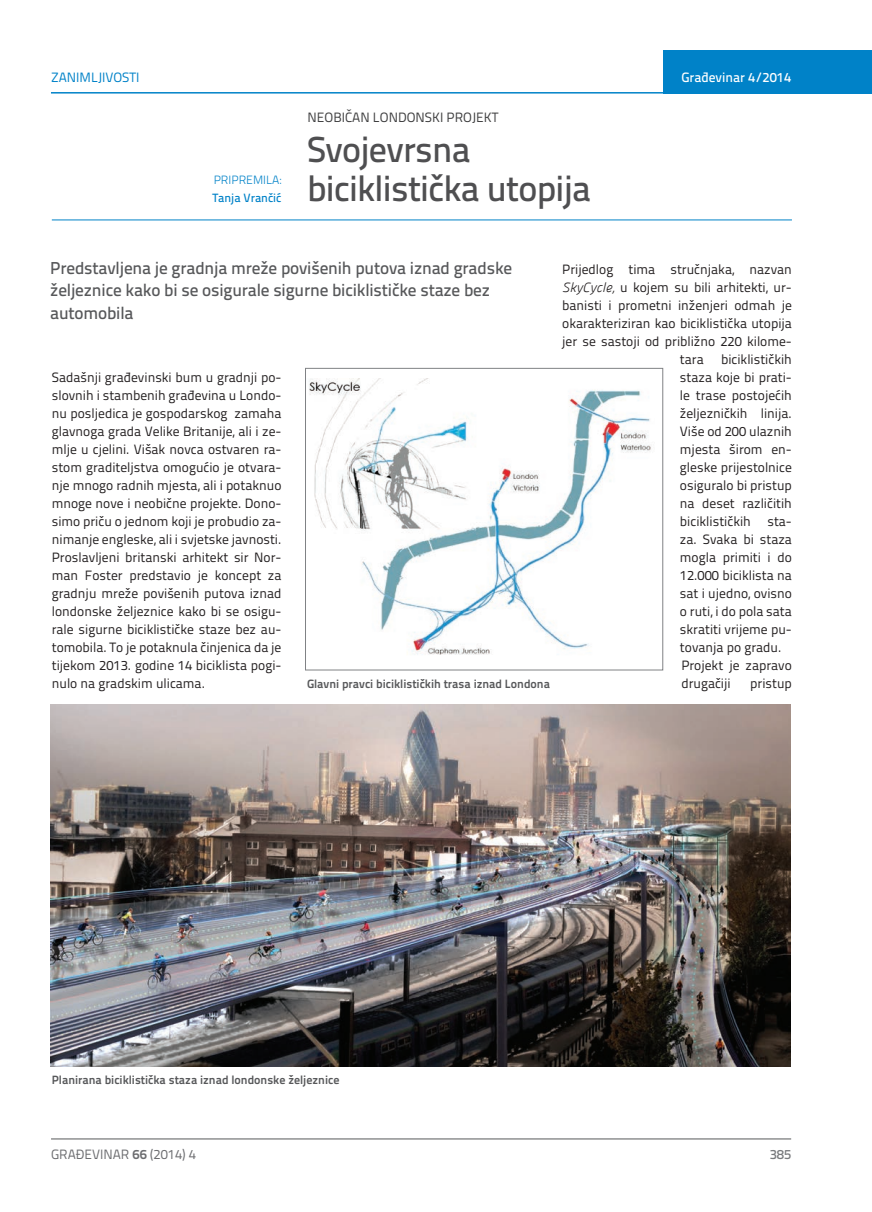
<style>
.page{position:relative;width:872px;height:1212px;background:#fff}
.page>*{position:absolute;margin:0;border:0;box-sizing:border-box;transform-origin:0 0}
.t1{font:500 36px/39px "Titillium Text 22 L";letter-spacing:-.02em;color:#4f4f51}
.t2{font:500 17.25px/22.5px "Titillium Text 22 L";letter-spacing:-.01em;color:#57585a}
.t3{font:13.5px/18px "Titillium Text 22 L";color:#231f20}
.t4{font:13.5px "Titillium Text 22 L";color:#3e3e3f}
.t5{font:13.5px "Titillium Text 22 L";color:#6c6d70}
.t6{font:500 13.5px "Titillium Text 22 L";color:#fff}
.t7{font:13.5px "Titillium Text 22 L";color:#0082c8}
.t8{font:500 13.5px "Titillium Text 22 L";color:#787a7d}
.t9{font:700 12px "Titillium Text 22 L";color:#57585a}
.t10{font:500 12px "Titillium Text 22 L";color:#0082c8}
.t11{font:300 12px "Titillium Text 22 L";color:#0082c8}
.s1{font-family:"Panefresco 250 wt";font-style:italic}
.s2{font-weight:700}
</style>
<div class="page">
<hr style="left:51px;top:1139px;width:740px;height:1px;background:#57585a">
<div style="left:663px;top:50px;width:209px;height:44px;background:#0082c8"></div>
<hr style="left:51px;top:92px;width:821px;height:2px;background:#0082c8">
<hr style="left:52px;top:220px;width:740px;height:1px;background:#0082c8">
<img style="left:50px;top:705px;width:740px;height:361px">
<img style="left:309px;top:379px;width:342px;height:276px">
<div style="left:305px;top:368px;width:358px;height:302px;border:1px solid #808285"></div>
<p class="t7" style="left:51px;top:68px;width:90px">ZANIMLJIVOSTI</p>
<p class="t6" style="left:681px;top:67px;width:111px">Građevinar 4/2014</p>
<p class="t11" style="left:214px;top:171px;width:69px">PRIPREMILA:</p>
<p class="t10" style="left:212px;top:188px;width:71px">Tanja Vrančić</p>
<p class="t4" style="left:308px;top:107px;width:192px">NEOBIČAN LONDONSKI PROJEKT</p>
<h1 class="t1" style="left:307px;top:128px;width:285px">Svojevrsna biciklistička utopija</h1>
<p class="t2" style="left:50px;top:255px;width:463px">Predstavljena je gradnja mreže povišenih putova iznad gradske željeznice kako bi se osigurale sigurne biciklističke staze bez automobila</p>
<p class="t3" style="left:52px;top:367px;width:231px;text-align:justify">Sadašnji građevinski bum u gradnji po&shy;slovnih i stambenih građevina u Londo&shy;nu posljedica je gospodarskog zamaha glavnoga grada Velike Britanije, ali i ze&shy;mlje u cjelini. Višak novca ostvaren ra&shy;stom graditeljstva omogućio je otvara&shy;nje mnogo radnih mjesta, ali i potaknuo mnoge nove i neobične projekte. Dono&shy;simo priču o jednom koji je probudio za&shy;nimanje engleske, ali i svjetske javnosti.<br>Proslavljeni britanski arhitekt sir Nor&shy;man Foster predstavio je koncept za gradnju mreže povišenih putova iznad londonske željeznice kako bi se osigu&shy;rale sigurne biciklističke staze bez au&shy;tomobila. To je potaknula činjenica da je tijekom 2013. godine 14 biciklista pogi&shy;nulo na gradskim ulicama.</p>
<p class="t9" style="left:307px;top:674px;width:244px">Glavni pravci biciklističkih trasa iznad Londona</p>
<p class="t3" style="left:562px;top:259px;width:231px">Prijedlog tima stručnjaka, nazvan</p>
<p class="t3" style="left:562px;top:277px;width:231px"><span class="s1">SkyCycle,</span> u kojem su bili arhitekti, ur-</p>
<p class="t3" style="left:562px;top:295px;width:231px">banisti i prometni inženjeri odmah je</p>
<p class="t3" style="left:562px;top:313px;width:231px">okarakteriziran kao biciklistička utopija</p>
<p class="t3" style="left:562px;top:331px;width:231px">jer se sastoji od približno 220 kilome-</p>
<p class="t3" style="left:680px;top:349px;width:25px">tara</p>
<p class="t3" style="left:680px;top:349px;width:113px;text-indent:41px">biciklističkih staza koje bi prati&shy;le trase postojećih željezničkih linija.<br>Više od 200 ulaznih mjesta širom en&shy;gleske prijestolnice osiguralo bi pristup na deset različitih biciklističkih sta&shy;za. Svaka bi staza mogla primiti i do<br>12.000 biciklista na sat i ujedno, ovisno o ruti, i do pola sata skratiti vrijeme pu&shy;tovanja po gradu.<br>Projekt je zapravo drugačiji</p>
<p class="t3" style="left:750px;top:673px;width:43px">pristup</p>
<p class="t9" style="left:52px;top:1071px;width:289px">Planirana biciklistička staza iznad londonske željeznice</p>
<p class="t5" style="left:51px;top:1144px;width:146px">GRAĐEVINAR <span class="s2">66</span> (2014) 4</p>
<p class="t8" style="left:769px;top:1144px;width:23px">385</p>
</div>
